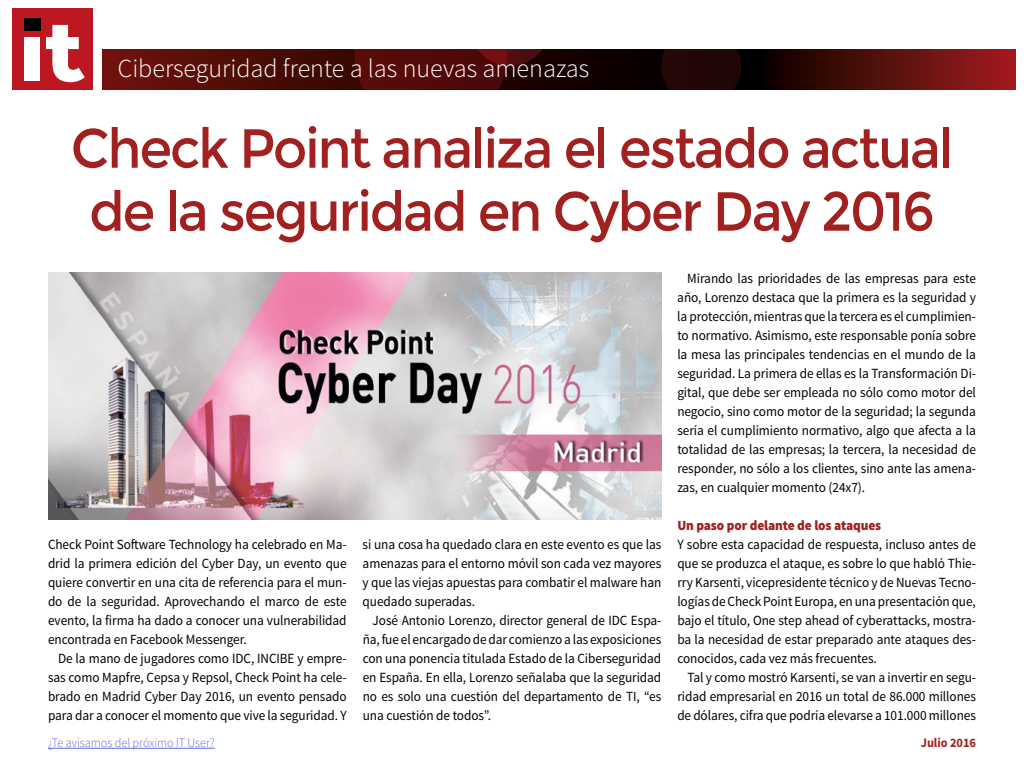
<style>
.page{position:relative;width:1024px;height:768px;background:#fff}
.page>*{position:absolute;margin:0;border:0;box-sizing:border-box;transform-origin:0 0}
.t1{font:55px/63px "Montserrat";letter-spacing:-.04em;color:#a0211f;text-align:center;scale:.96 1}
.t2{font:300 26px "Source Sans Pro";color:#fff}
.t3{font:14px/19px "Source Sans Pro";letter-spacing:-.005em;color:#000;text-align:justify;scale:.95 1}
.t4{font:900 14px "Source Sans Pro";letter-spacing:-.01em;color:#a0211f;scale:.95 1}
.t5{font:300 13px "Source Sans Pro";letter-spacing:-.005em;color:#616cda;scale:.95 1}
.t6{font:700 13px "Source Sans Pro";letter-spacing:-.005em;color:#a0211f;scale:.95 1}
</style>
<div class="page">
<svg style="left:102px;top:49px;width:914px;height:41px;background:#440b07"></svg>
<svg style="left:355px;top:49px;width:195px;height:41px;background:#490808"></svg>
<div style="left:661px;top:49px;width:80px;height:41px;background:#230707"></div>
<div style="left:12px;top:9px;width:80px;height:81px;background:#bd1822"></div>
<div style="left:24px;top:19px;width:17px;height:12px;background:#000"></div>
<div style="left:25px;top:37px;width:15px;height:44px;background:#fff"></div>
<svg style="left:46px;top:25px;width:39px;height:57px"></svg>
<hr style="left:48px;top:748px;width:167px;height:1px;background:#616cda">
<img style="left:48px;top:272px;width:613px;height:248px">
<img style="left:984px;top:57px;width:21px;height:27px">
<h2 class="t2" style="left:118px;top:52px;width:473px">Ciberseguridad frente a las nuevas amenazas</h2>
<h1 class="t1" style="left:71px;top:117px;width:921px">Check Point analiza el estado actual de la seguridad en Cyber Day 2016</h1>
<p class="t3" style="left:48px;top:535px;width:316px">Check Point Software Technology ha celebrado en Ma&shy;drid la primera edición del Cyber Day, un evento que quiere convertir en una cita de referencia para el mun&shy;do de la seguridad. Aprovechando el marco de este evento, la firma ha dado a conocer una vulnerabilidad encontrada en Facebook Messenger.</p>
<p class="t3" style="left:48px;top:649px;width:316px;text-indent:10px">De la mano de jugadores como IDC, INCIBE y empre&shy;sas como Mapfre, Cepsa y Repsol, Check Point ha cele&shy;brado en Madrid Cyber Day 2016, un evento pensado para dar a conocer el momento que vive la seguridad. Y</p>
<p class="t3" style="left:363px;top:535px;width:316px">si una cosa ha quedado clara en este evento es que las amenazas para el entorno móvil son cada vez mayores y que las viejas apuestas para combatir el malware han quedado superadas.</p>
<p class="t3" style="left:363px;top:611px;width:316px;text-indent:10px">José Antonio Lorenzo, director general de IDC Espa&shy;ña, fue el encargado de dar comienzo a las exposiciones con una ponencia titulada Estado de la Ciberseguridad en España. En ella, Lorenzo señalaba que la seguridad no es solo una cuestión del departamento de TI, “es una cuestión de todos”.</p>
<p class="t3" style="left:677px;top:269px;width:316px;text-indent:10px">Mirando las prioridades de las empresas para este año, Lorenzo destaca que la primera es la seguridad y la protección, mientras que la tercera es el cumplimien&shy;to normativo. Asimismo, este responsable ponía sobre la mesa las principales tendencias en el mundo de la seguridad. La primera de ellas es la Transformación Di&shy;gital, que debe ser empleada no sólo como motor del negocio, sino como motor de la seguridad; la segunda sería el cumplimiento normativo, algo que afecta a la totalidad de las empresas; la tercera, la necesidad de responder, no sólo a los clientes, sino ante las amena&shy;zas, en cualquier momento (24x7).</p>
<p class="t4" style="left:677px;top:516px;width:216px">Un paso por delante de los ataques</p>
<p class="t3" style="left:677px;top:535px;width:316px">Y sobre esta capacidad de respuesta, incluso antes de que se produzca el ataque, es sobre lo que habló Thie&shy;rry Karsenti, vicepresidente técnico y de Nuevas Tecno&shy;logías de Check Point Europa, en una presentación que, bajo el título, One step ahead of cyberattacks, mostra&shy;ba la necesidad de estar preparado ante ataques des&shy;conocidos, cada vez más frecuentes.</p>
<p class="t3" style="left:677px;top:668px;width:316px;text-indent:10px">Tal y como mostró Karsenti, se van a invertir en segu&shy;ridad empresarial en 2016 un total de 86.000 millones de dólares, cifra que podría elevarse a 101.000 millones</p>
<p class="t5" style="left:48px;top:735px;width:177px">¿Te avisamos del próximo IT User?</p>
<p class="t6" style="left:921px;top:734px;width:60px">Julio 2016</p>
</div>
